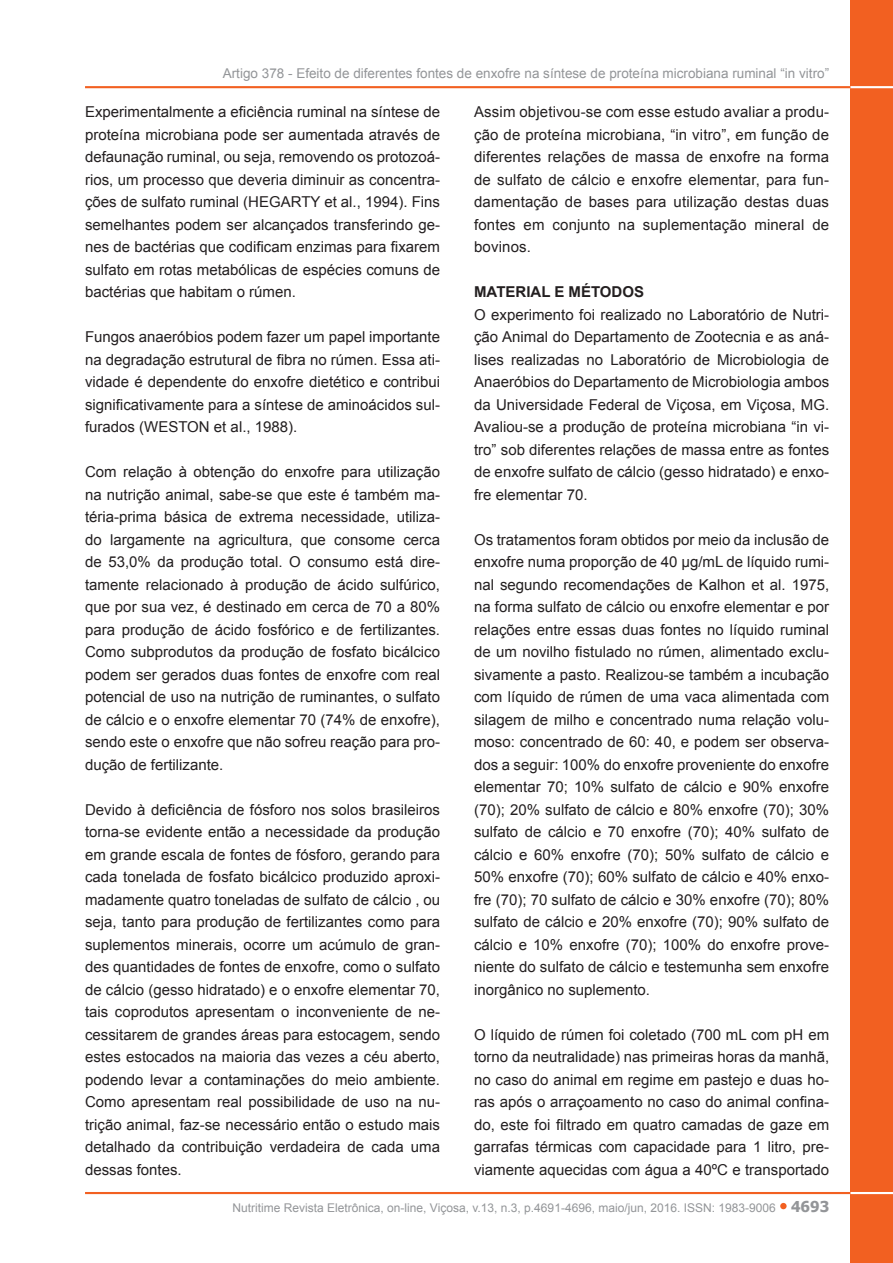
<style>
.page{position:relative;width:893px;height:1263px;background:#fff}
.page>*{position:absolute;margin:0;border:0;box-sizing:border-box;transform-origin:0 0}
.Corpo{font:15px/22.5px "Arial";color:#231f20;text-align:justify}
.Títulos{font:700 15px "Arial";color:#231f20}
.t1{font:13.5px "Arial";color:#939598}
.t2{font:12px "Arial";color:#939598}
.s1{font-family:"Tahoma";font-weight:700;font-size:15px}
</style>
<div class="page">
<div style="left:780px;top:1203px;width:7px;height:6px;background:#f26021;border-radius:50%"></div>
<div style="left:850px;top:0;width:43px;height:1263px;background:#f26021"></div>
<hr style="left:837px;top:1192px;width:56px;height:2px;background:#fff">
<hr style="left:85px;top:1192px;width:765px;height:2px;background:#f26021">
<hr style="left:837px;top:86px;width:56px;height:2px;background:#fff">
<hr style="left:85px;top:86px;width:765px;height:2px;background:#f26021">
<p class="t1" style="left:223px;top:64px;width:608px">Artigo 378 - Efeito de diferentes fontes de enxofre na síntese de proteína microbiana ruminal “in vitro”</p>
<p class="Corpo" style="left:85px;top:101px;width:357px">Experimentalmente a eficiência ruminal na síntese de proteína microbiana pode ser aumentada através de defaunação ruminal, ou seja, removendo os protozoá&shy;rios, um processo que deveria diminuir as concentra&shy;ções de sulfato ruminal (HEGARTY et al., 1994). Fins semelhantes podem ser alcançados transferindo ge&shy;nes de bactérias que codificam enzimas para fixarem sulfato em rotas metabólicas de espécies comuns de bactérias que habitam o rúmen.</p>
<p class="Corpo" style="left:85px;top:326px;width:357px">Fungos anaeróbios podem fazer um papel importante na degradação estrutural de fibra no rúmen. Essa ati&shy;vidade é dependente do enxofre dietético e contribui significativamente para a síntese de aminoácidos sul&shy;furados (WESTON et al., 1988).</p>
<p class="Corpo" style="left:85px;top:461px;width:357px">Com relação à obtenção do enxofre para utilização na nutrição animal, sabe-se que este é também ma&shy;téria-prima básica de extrema necessidade, utiliza&shy;do largamente na agricultura, que consome cerca de 53,0% da produção total. O consumo está dire&shy;tamente relacionado à produção de ácido sulfúrico, que por sua vez, é destinado em cerca de 70 a 80% para produção de ácido fosfórico e de fertilizantes.<br>Como subprodutos da produção de fosfato bicálcico podem ser gerados duas fontes de enxofre com real potencial de uso na nutrição de ruminantes, o sulfato de cálcio e o enxofre elementar 70 (74% de enxofre), sendo este o enxofre que não sofreu reação para pro&shy;dução de fertilizante.</p>
<p class="Corpo" style="left:85px;top:798px;width:357px">Devido à deficiência de fósforo nos solos brasileiros torna-se evidente então a necessidade da produção em grande escala de fontes de fósforo, gerando para cada tonelada de fosfato bicálcico produzido aproxi&shy;madamente quatro toneladas de sulfato de cálcio , ou seja, tanto para produção de fertilizantes como para suplementos minerais, ocorre um acúmulo de gran&shy;des quantidades de fontes de enxofre, como o sulfato de cálcio (gesso hidratado) e o enxofre elementar 70, tais coprodutos apresentam o inconveniente de ne&shy;cessitarem de grandes áreas para estocagem, sendo estes estocados na maioria das vezes a céu aberto, podendo levar a contaminações do meio ambiente.<br>Como apresentam real possibilidade de uso na nu&shy;trição animal, faz-se necessário então o estudo mais detalhado da contribuição verdadeira de cada uma dessas fontes.</p>
<p class="Corpo" style="left:474px;top:101px;width:357px">Assim objetivou-se com esse estudo avaliar a produ&shy;ção de proteína microbiana, “in vitro”, em função de diferentes relações de massa de enxofre na forma de sulfato de cálcio e enxofre elementar, para fun&shy;damentação de bases para utilização destas duas fontes em conjunto na suplementação mineral de bovinos.</p>
<p class="Títulos" style="left:474px;top:282px;width:172px">MATERIAL E MÉTODOS</p>
<p class="Corpo" style="left:474px;top:303px;width:357px">O experimento foi realizado no Laboratório de Nutri&shy;ção Animal do Departamento de Zootecnia e as aná&shy;lises realizadas no Laboratório de Microbiologia de Anaeróbios do Departamento de Microbiologia ambos da Universidade Federal de Viçosa, em Viçosa, MG.<br>Avaliou-se a produção de proteína microbiana “in vi&shy;tro” sob diferentes relações de massa entre as fontes de enxofre sulfato de cálcio (gesso hidratado) e enxo&shy;fre elementar 70.</p>
<p class="Corpo" style="left:474px;top:528px;width:357px">Os tratamentos foram obtidos por meio da inclusão de enxofre numa proporção de 40 µg/mL de líquido rumi&shy;nal segundo recomendações de Kalhon et al. 1975, na forma sulfato de cálcio ou enxofre elementar e por relações entre essas duas fontes no líquido ruminal de um novilho fistulado no rúmen, alimentado exclu&shy;sivamente a pasto. Realizou-se também a incubação com líquido de rúmen de uma vaca alimentada com silagem de milho e concentrado numa relação volu&shy;moso: concentrado de 60: 40, e podem ser observa&shy;dos a seguir: 100% do enxofre proveniente do enxofre elementar 70; 10% sulfato de cálcio e 90% enxofre (70); 20% sulfato de cálcio e 80% enxofre (70); 30% sulfato de cálcio e 70 enxofre (70); 40% sulfato de cálcio e 60% enxofre (70); 50% sulfato de cálcio e 50% enxofre (70); 60% sulfato de cálcio e 40% enxo&shy;fre (70); 70 sulfato de cálcio e 30% enxofre (70); 80% sulfato de cálcio e 20% enxofre (70); 90% sulfato de cálcio e 10% enxofre (70); 100% do enxofre prove&shy;niente do sulfato de cálcio e testemunha sem enxofre inorgânico no suplemento.</p>
<p class="Corpo" style="left:474px;top:1023px;width:357px">O líquido de rúmen foi coletado (700 mL com pH em torno da neutralidade) nas primeiras horas da manhã, no caso do animal em regime em pastejo e duas ho&shy;ras após o arraçoamento no caso do animal confina&shy;do, este foi filtrado em quatro camadas de gaze em garrafas térmicas com capacidade para 1 litro, pre&shy;viamente aquecidas com água a 40ºC e transportado</p>
<p class="t2" style="left:233px;top:1199px;width:598px">Nutritime Revista Eletrônica, on-line, Viçosa, v.13, n.3, p.4691-4696, maio/jun, 2016. ISSN: 1983-9006 <span class="s1">4693</span></p>
</div>
